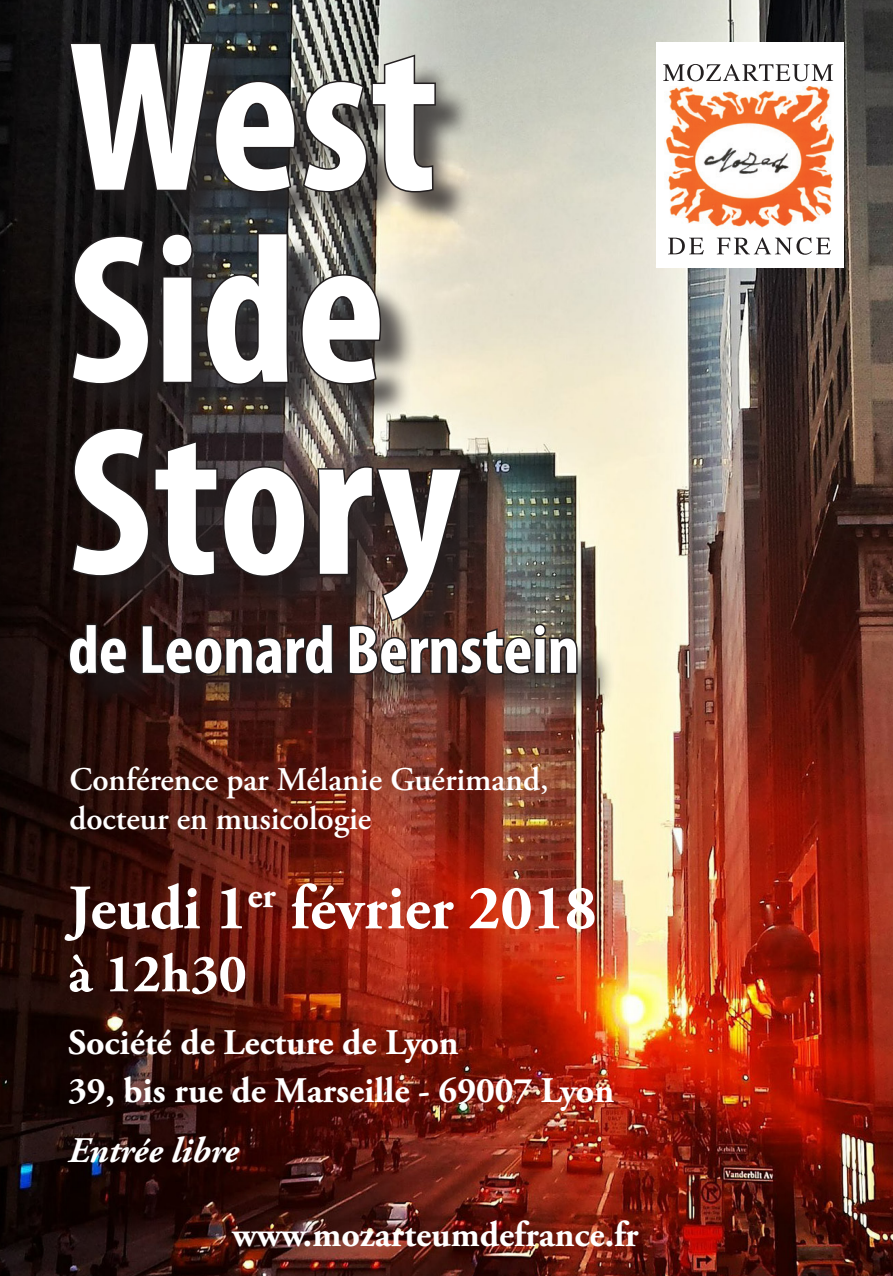
<style>
.page{position:relative;width:893px;height:1276px;background:#fff}
.page>*{position:absolute;margin:0;border:0;box-sizing:border-box;transform-origin:0 0}
.t1{font:700 condensed 216px "Myriad Pro";color:#fff}
.t2{font:700 condensed 213px "Myriad Pro";color:#fff}
.t3{font:700 condensed 69px "Myriad Pro";color:#fff}
.t4{font:700 63px "Adobe Garamond Pro";color:#fff}
.t5{font:700 54px "Adobe Garamond Pro";color:#fff}
.t6{font:700 36px/48px "Adobe Garamond Pro";color:#fff}
.t7{font:italic 700 36px "Adobe Garamond Pro";color:#fff}
.t8{font:600 33px "Adobe Garamond Pro";color:#fff}
</style>
<div class="page">
<img style="left:0;top:0;width:893px;height:1276px">
<div style="left:656px;top:43px;width:187px;height:225px;background:#fff"></div>
<img style="left:665px;top:86px;width:169px;height:142px">
<svg style="left:663px;top:64px;width:170px;height:17px"></svg>
<svg style="left:668px;top:237px;width:163px;height:18px"></svg>
<div style="left:74px;top:47px;width:540px;height:665px;background:#231f20;opacity:.75"></div>
<svg style="left:67px;top:41px;width:370px;height:153px;background:#444341"></svg>
<svg style="left:69px;top:234px;width:82px;height:152px;background:#191516"></svg>
<svg style="left:160px;top:232px;width:34px;height:153px;background:#232021"></svg>
<svg style="left:204px;top:231px;width:87px;height:155px;background:#343435"></svg>
<svg style="left:300px;top:273px;width:83px;height:113px;background:#514f4c"></svg>
<svg style="left:67px;top:426px;width:512px;height:270px;background:#413430"></svg>
<p class="t1" style="left:68px;top:-17px;width:371px">West</p>
<p class="t2" style="left:68px;top:178px;width:319px">Side</p>
<p class="t2" style="left:68px;top:370px;width:394px">Story</p>
<p class="t3" style="left:68px;top:607px;width:513px">de Leonard Bernstein</p>
<p class="t8" style="left:69px;top:760px;width:480px">Conférence par Mélanie Guérimand,</p>
<p class="t8" style="left:69px;top:799px;width:303px">docteur en musicologie</p>
<p class="t4" style="left:68px;top:871px;width:530px">Jeudi 1<sup>er</sup> février 2018</p>
<p class="t5" style="left:68px;top:942px;width:180px">à 12h30</p>
<p class="t6" style="left:68px;top:1019px;width:548px">Société de Lecture de Lyon<br>39, bis rue de Marseille - 69007 Lyon</p>
<p class="t7" style="left:68px;top:1130px;width:172px">Entrée libre</p>
<p class="t6" style="left:232px;top:1211px;width:408px">www.mozarteumdefrance.fr</p>
</div>
